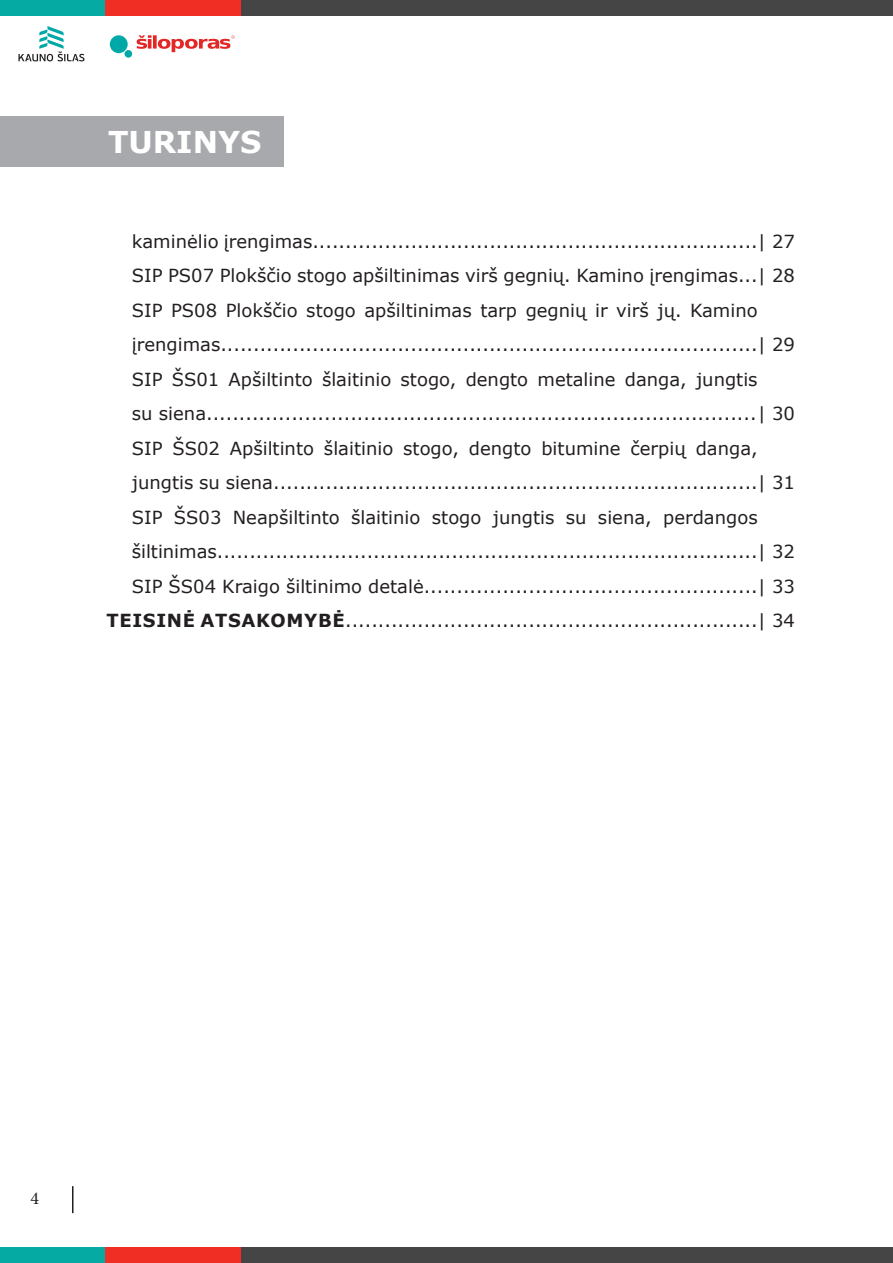
<style>
.page{position:relative;width:893px;height:1263px;background:#fff}
.page>*{position:absolute;margin:0;border:0;box-sizing:border-box;transform-origin:0 0}
.t1{font:700 30px "Verdana";color:#fff}
.t2{font:18px/34.5px "Verdana";color:#231f20}
.t3{font:18px "Minion Pro";color:#231f20}
.s1{font-weight:700}
</style>
<div class="page">
<div style="left:104px;top:0;width:137px;height:15px;background:#f02e24"></div>
<div style="left:241px;top:0;width:652px;height:15px;background:#454545"></div>
<div style="left:0;top:0;width:104px;height:15px;background:#05aba3"></div>
<div style="left:104px;top:1247px;width:137px;height:16px;background:#f02e24"></div>
<div style="left:241px;top:1247px;width:652px;height:16px;background:#454545"></div>
<div style="left:0;top:1247px;width:104px;height:16px;background:#05aba3"></div>
<hr style="left:72px;top:1186px;width:2px;height:27px;background:#231f20">
<div style="left:110px;top:35px;width:18px;height:18px;background:#00a9a7;border-radius:50%"></div>
<div style="left:125px;top:50px;width:7px;height:8px;background:#00a9a7;border-radius:50%"></div>
<svg style="left:137px;top:35px;width:98px;height:17px"></svg>
<svg style="left:18px;top:26px;width:66px;height:35px"></svg>
<div style="left:0;top:116px;width:283px;height:51px;background:#a8a9ad"></div>
<p class="t1" style="left:108px;top:120px;width:155px">TURINYS</p>
<p class="t2" style="left:132px;top:224px;width:665px">kaminėlio įrengimas....................................................................| 27</p>
<p class="t2" style="left:132px;top:258px;width:665px">SIP PS07 Plokščio stogo apšiltinimas virš gegnių. Kamino įrengimas...| 28</p>
<p class="t2" style="left:132px;top:293px;width:627px">SIP PS08 Plokščio stogo apšiltinimas tarp gegnių ir virš jų. Kamino</p>
<p class="t2" style="left:132px;top:327px;width:665px">įrengimas..................................................................................| 29</p>
<p class="t2" style="left:132px;top:362px;width:627px">SIP ŠS01 Apšiltinto šlaitinio stogo, dengto metaline danga, jungtis</p>
<p class="t2" style="left:132px;top:396px;width:665px">su siena....................................................................................| 30</p>
<p class="t2" style="left:132px;top:431px;width:665px">SIP ŠS02 Apšiltinto šlaitinio stogo, dengto bitumine čerpių danga, jungtis su siena..........................................................................| 31</p>
<p class="t2" style="left:132px;top:500px;width:627px">SIP ŠS03 Neapšiltinto šlaitinio stogo jungtis su siena, perdangos</p>
<p class="t2" style="left:132px;top:534px;width:665px">šiltinimas...................................................................................| 32</p>
<p class="t2" style="left:132px;top:569px;width:665px">SIP ŠS04 Kraigo šiltinimo detalė...................................................| 33</p>
<p class="t2" style="left:107px;top:603px;width:690px"><span class="s1">TEISINĖ ATSAKOMYBĖ</span>...............................................................| 34</p>
<p class="t3" style="left:31px;top:1186px;width:10px">4</p>
</div>
